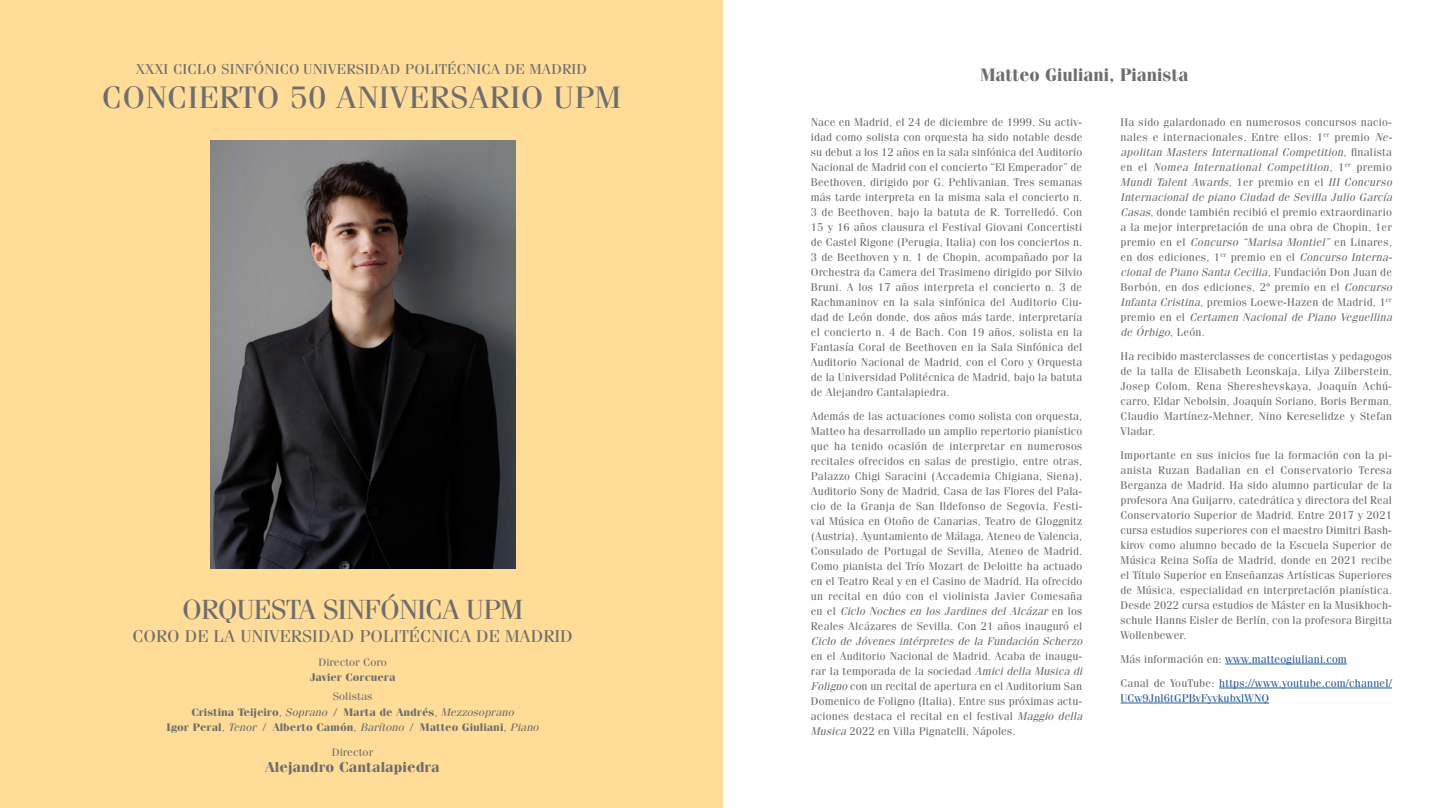
<style>
.page{position:relative;width:1446px;height:808px;background:#fff}
.page>*{position:absolute;margin:0;border:0;box-sizing:border-box;transform-origin:0 0}
.t1{font:31.05px "Fenice Std";letter-spacing:.01em;color:#6f6e6e;scale:1.07 1}
.t2{font:27.6px "Fenice Std";letter-spacing:-.03em;color:#6f6e6e;scale:1.05 1}
.t3{font:700 18px "Fenice Std";color:#6f6e6e}
.t4{font:17.1px "Fenice Std";color:#6f6e6e;scale:1.07 1}
.t5{font:14.4px "Fenice Std";letter-spacing:.01em;color:#6f6e6e;scale:1.07 1}
.t6{font:700 14.4px "Fenice Std";color:#6f6e6e;scale:1.07 1}
.t7{font:11.25px/15px "Fenice Std";letter-spacing:.015em;color:#6f6e6e;text-align:justify}
.t8{font:11.25px/24px "Fenice Std";letter-spacing:.01em;color:#275b9b}
.t9{font:italic 11.25px "Fenice Std";letter-spacing:.01em;color:#6f6e6e}
.t10{font:700 10.95px/15.6px "Fenice Std";color:#6f6e6e;text-align:center;scale:1.07 1}
.t11{font:10.95px "Fenice Std";color:#6f6e6e;scale:1.07 1}
.t12{font:700 10.8px "Fenice Std";color:#6f6e6e;scale:1.07 1}
.s1{font-weight:400}
.s2{font-weight:400;font-style:italic}
.s3{font-style:italic}
.s4{color:#6f6e6e}
</style>
<div class="page">
<div style="left:0;top:0;width:723px;height:808px;background:#ffdd98"></div>
<hr style="left:1225px;top:664px;width:122px;height:1px;background:#275b9b">
<hr style="left:1219px;top:688px;width:173px;height:1px;background:#275b9b">
<hr style="left:1120px;top:703px;width:149px;height:1px;background:#275b9b">
<img style="left:211px;top:141px;width:304px;height:427px">
<p class="t5" style="left:136px;top:60px;width:423px">XXXI CICLO SINFÓNICO UNIVERSIDAD POLITÉCNICA DE MADRID</p>
<h1 class="t1" style="left:102px;top:79px;width:487px">CONCIERTO 50 ANIVERSARIO UPM</h1>
<h2 class="t2" style="left:182px;top:593px;width:326px">ORQUESTA SINFÓNICA UPM</h2>
<h3 class="t4" style="left:132px;top:625px;width:413px">CORO DE LA UNIVERSIDAD POLITÉCNICA DE MADRID</h3>
<p class="t11" style="left:318px;top:656px;width:65px">Director Coro</p>
<p class="t12" style="left:310px;top:670px;width:82px">Javier Corcuera</p>
<p class="t10" style="left:166px;top:688px;width:349px"><span class="s1">Solistas<br></span>Cristina Teijeiro<span class="s1">,</span> <span class="s2">Soprano</span> <span class="s1">/</span> Marta de Andrés<span class="s1">,</span> <span class="s2">Mezzosoprano<br></span>Igor Peral<span class="s1">,</span> <span class="s2">Tenor</span> <span class="s1">/</span> Alberto Camón<span class="s1">,</span> <span class="s2">Barítono</span> <span class="s1">/</span> Matteo Giuliani<span class="s1">,</span> <span class="s2">Piano</span></p>
<p class="t11" style="left:332px;top:746px;width:40px">Director</p>
<p class="t6" style="left:265px;top:758px;width:165px">Alejandro Cantalapiedra</p>
<h3 class="t3" style="left:980px;top:64px;width:210px">Matteo Giuliani, Pianista</h3>
<p class="t7" style="left:811px;top:114px;width:273px">Nace en Madrid, el 24 de diciembre de 1999. Su activ&shy;idad como solista con orquesta ha sido notable desde su debut a los 12 años en la sala sinfónica del Auditorio Nacional de Madrid con el concierto “El Emperador” de Beethoven, dirigido por G. Pehlivanian. Tres semanas más tarde interpreta en la misma sala el concierto n.<br>3 de Beethoven, bajo la batuta de R. Torrelledó. Con 15 y 16 años clausura el Festival Giovani Concertisti de Castel Rigone (Perugia, Italia) con los conciertos n.<br>3 de Beethoven y n. 1 de Chopin, acompañado por la Orchestra da Camera del Trasimeno dirigido por Silvio Bruni. A los 17 años interpreta el concierto n. 3 de Rachmaninov en la sala sinfónica del Auditorio Ciu&shy;dad de León donde, dos años más tarde, interpretaría el concierto n. 4 de Bach. Con 19 años, solista en la Fantasía Coral de Beethoven en la Sala Sinfónica del Auditorio Nacional de Madrid, con el Coro y Orquesta de la Universidad Politécnica de Madrid, bajo la batuta de Alejandro Cantalapiedra.</p>
<p class="t7" style="left:811px;top:408px;width:273px">Además de las actuaciones como solista con orquesta, Matteo ha desarrollado un amplio repertorio pianístico que ha tenido ocasión de interpretar en numerosos recitales ofrecidos en salas de prestigio, entre otras, Palazzo Chigi Saracini (Accademia Chigiana, Siena), Auditorio Sony de Madrid, Casa de las Flores del Pala&shy;cio de la Granja de San Ildefonso de Segovia, Festi&shy;val Música en Otoño de Canarias, Teatro de Gloggnitz (Austria), Ayuntamiento de Málaga, Ateneo de Valencia, Consulado de Portugal de Sevilla, Ateneo de Madrid.<br>Como pianista del Trío Mozart de Deloitte ha actuado en el Teatro Real y en el Casino de Madrid. Ha ofrecido un recital en dúo con el violinista Javier Comesaña en el <span class="s3">Ciclo Noches en los Jardines del Alcázar</span> en los Reales Alcázares de Sevilla. Con 21 años inauguró el</p>
<p class="t9" style="left:811px;top:634px;width:273px">Ciclo de Jóvenes intérpretes de la Fundación Scherzo</p>
<p class="t7" style="left:811px;top:648px;width:273px">en el Auditorio Nacional de Madrid. Acaba de inaugu&shy;rar la temporada de la sociedad <span class="s3">Amici della Musica di Foligno</span> con un recital de apertura en el Auditorium San Domenico de Foligno (Italia). Entre sus próximas actu&shy;aciones destaca el recital en el festival <span class="s3">Maggio della Musica</span> 2022 en Villa Pignatelli, Nápoles.</p>
<p class="t7" style="left:1120px;top:114px;width:273px">Ha sido galardonado en numerosos concursos nacio&shy;nales e internacionales. Entre ellos: 1<sup>er</sup> premio <span class="s3">Ne&shy;apolitan Masters International Competition</span>, finalista en el <span class="s3">Nomea International Competition</span>, 1<sup>er</sup> premio <span class="s3">Mundi Talent Awards</span>, 1er premio en el <span class="s3">III Concurso Internacional de piano Ciudad de Sevilla Julio García Casas</span>, donde también recibió el premio extraordinario a la mejor interpretación de una obra de Chopin, 1er premio en el <span class="s3">Concurso “Marisa Montiel”</span> en Linares, en dos ediciones, 1<sup>er</sup> premio en el <span class="s3">Concurso Interna&shy;cional de Piano Santa Cecilia</span>, Fundación Don Juan de Borbón, en dos ediciones, 2º premio en el <span class="s3">Concurso Infanta Cristina</span>, premios Loewe-Hazen de Madrid, 1<sup>er </sup>premio en el <span class="s3">Certamen Nacional de Piano Veguellina de Órbigo</span>, León.</p>
<p class="t7" style="left:1120px;top:348px;width:273px">Ha recibido masterclasses de concertistas y pedagogos de la talla de Elisabeth Leonskaja, Lilya Zilberstein, Josep Colom, Rena Shereshevskaya, Joaquín Achú&shy;carro, Eldar Nebolsin, Joaquín Soriano, Boris Berman, Claudio Martínez-Mehner, Nino Kereselidze y Stefan Vladar.</p>
<p class="t7" style="left:1120px;top:447px;width:273px">Importante en sus inicios fue la formación con la pi&shy;anista Ruzan Badalian en el Conservatorio Teresa Berganza de Madrid. Ha sido alumno particular de la profesora Ana Guijarro, catedrática y directora del Real Conservatorio Superior de Madrid. Entre 2017 y 2021 cursa estudios superiores con el maestro Dimitri Bash&shy;kirov como alumno becado de la Escuela Superior de Música Reina Sofía de Madrid, donde en 2021 recibe el Título Superior en Enseñanzas Artísticas Superiores de Música, especialidad en interpretación pianística.<br>Desde 2022 cursa estudios de Máster en la Musikhoch&shy;schule Hanns Eisler de Berlín, con la profesora Birgitta Wollenbewer.</p>
<p class="t8" style="left:1120px;top:647px;width:273px"><span class="s4">Más información en:</span> www.matteogiuliani.com<br><span class="s4">Canal de YouTube:</span> https://www.youtube.com/channel/</p>
<p class="t8" style="left:1120px;top:686px;width:150px">UCw9Jnl6tGPBvFyvkubxlWNQ</p>
</div>
